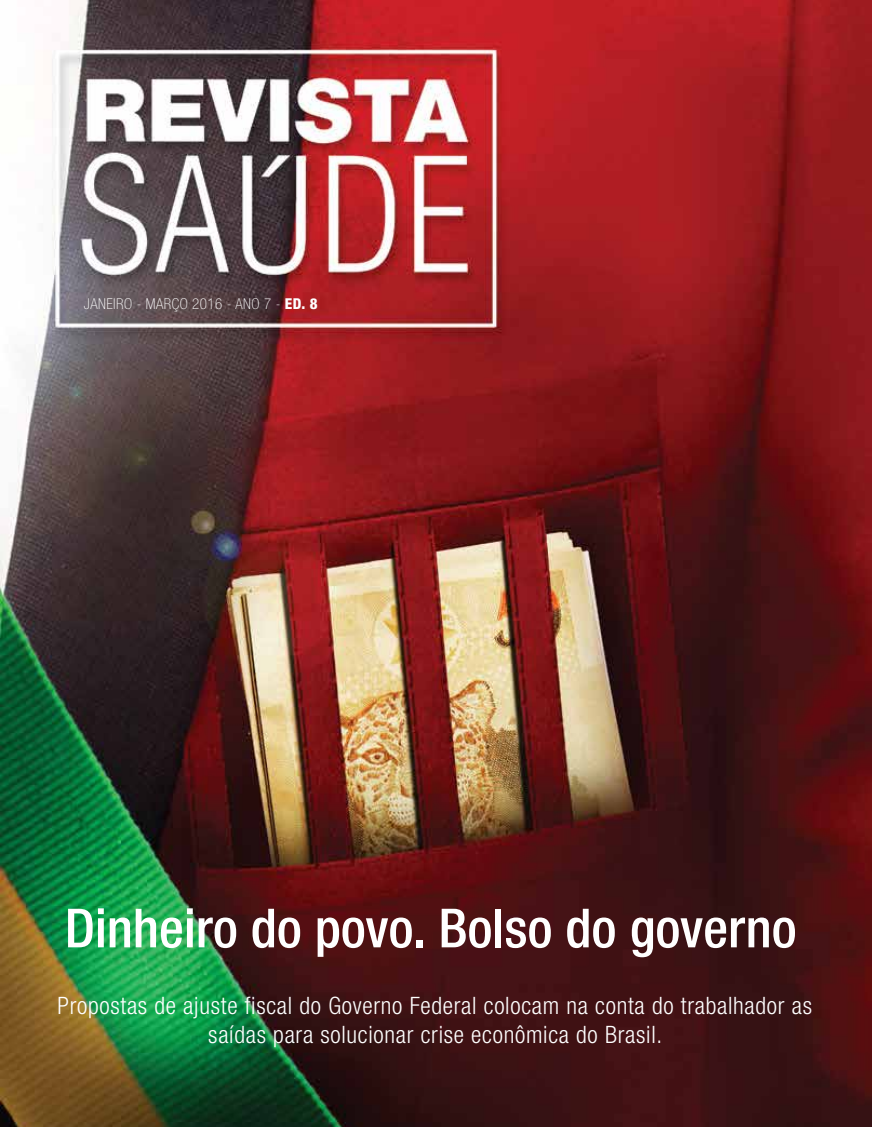
<style>
.page{position:relative;width:872px;height:1127px;background:#fff}
.page>*{position:absolute;margin:0;border:0;box-sizing:border-box;transform-origin:0 0}
.t1{font:500 condensed 54px "Helvetica Neue";color:#fff}
.t2{font:300 condensed 24px/28.8px "Helvetica Neue";letter-spacing:.03em;color:#fff;text-align:center}
.t3{font:100 condensed 15px "Helvetica Neue";letter-spacing:.03em;color:#fff}
.s1{font-weight:800}
</style>
<div class="page">
<img style="left:0;top:0;width:872px;height:1127px">
<p class="t3" style="left:84px;top:295px;width:235px">JANEIRO - MARÇO 2016 - ANO 7 - <span class="s1">ED. 8</span></p>
<h1 class="t1" style="left:65px;top:896px;width:733px">Dinheiro do povo. Bolso do governo</h1>
<p class="t2" style="left:58px;top:991px;width:756px">Propostas de ajuste fiscal do Governo Federal colocam na conta do trabalhador as saídas para solucionar crise econômica do Brasil.</p>
</div>
